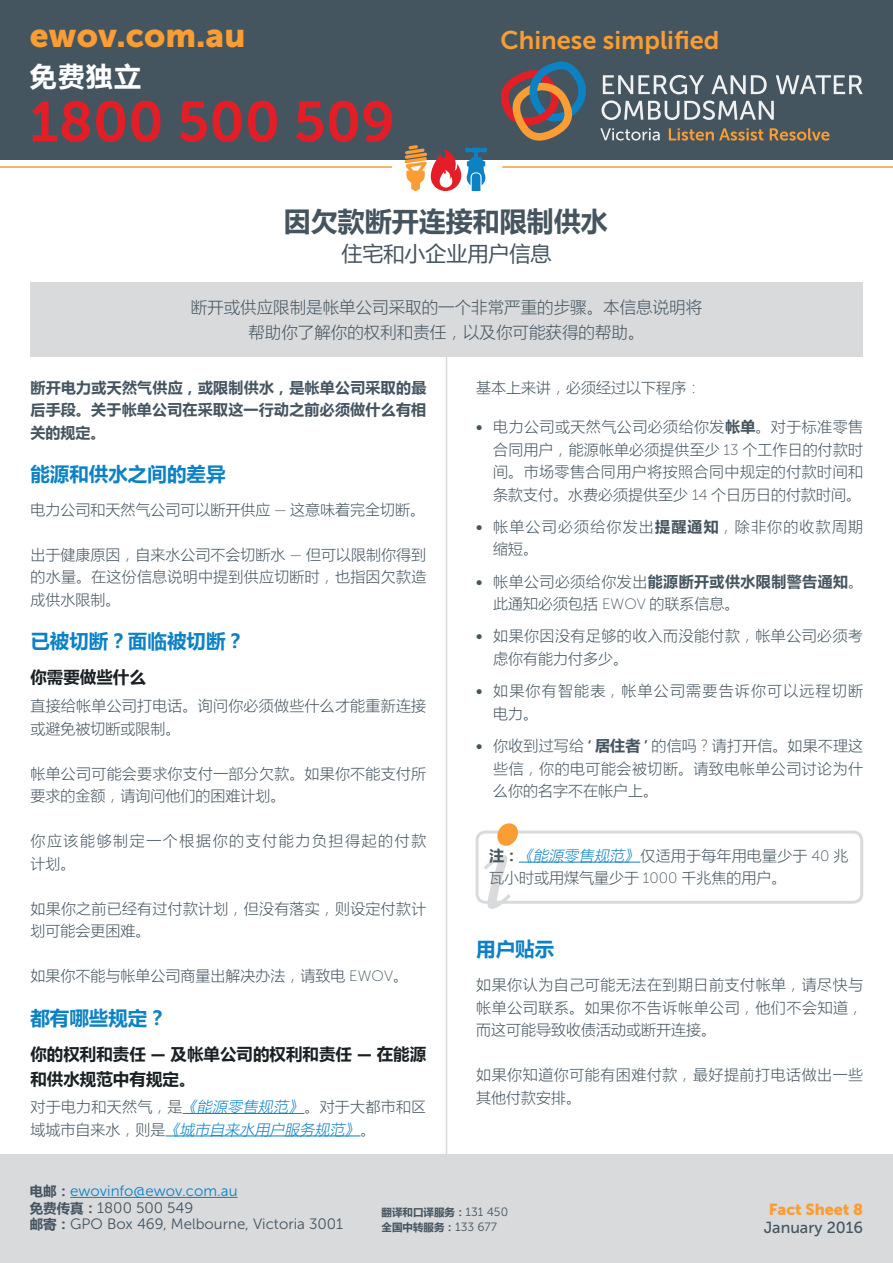
<style>
.page{position:relative;width:893px;height:1263px;background:#fff}
.page>*{position:absolute;margin:0;border:0;box-sizing:border-box;transform-origin:0 0}
.t1{font:56.25px "Museo Sans 700";color:#e41e27}
.t2{font:33.45px "Museo Sans 900";color:#f99d34}
.t3{font:700 27px "Microsoft Ya Hei UI";color:#455560}
.t4{font:700 27px "Microsoft Ya Hei UI";color:#fff}
.t5{font:25.5px "Museo Sans 700";color:#f99d34}
.Sub-title{font:21px "Microsoft Ya Hei UI";color:#455560}
.Heading_One{font:700 19.5px "Microsoft Ya Hei UI";color:#0c82c5}
.Synopsis{font:16.5px/24.8px "Microsoft Ya Hei UI Light";color:#455560;text-align:center}
.Heading_Two{font:700 16.5px/24.8px "Microsoft Ya Hei UI";color:#1a2023}
.t6{font:16.05px "Museo Sans 500";color:#455560}
.t7{font:16.05px "Museo Sans 900";color:#f99d34}
.t8{font:15px/22.5px "Microsoft Ya Hei UI Light";letter-spacing:.015em;color:#455560}
.t9{font:700 15px/22.5px "Microsoft Ya Hei UI";letter-spacing:.015em;color:#455560;text-align:justify}
.t10{font:15px/22.5px "Microsoft Ya Hei UI Light";letter-spacing:.08em;color:#455560}
.t11{font:15px "Museo Sans 300";color:#455560}
.t12{font:15px/22.5px "Microsoft Ya Hei UI Light";letter-spacing:.035em;color:#455560}
.t13{font:15px/22.5px "Microsoft Ya Hei UI Light";letter-spacing:.105em;color:#455560}
.t14{font:15px "Museo Sans 300";color:#0c82c5}
.t15{font:700 10.5px/15.3px "Microsoft Ya Hei UI";color:#455560}
.s1{font-family:"Museo Sans 100"}
.s2{font-family:"Museo Sans 900";font-weight:400}
.s3{font-style:italic;color:#0c82c5}
.s4{font-family:"Museo Sans 700"}
.s5{font-family:"Microsoft Ya Hei UI";font-weight:700}
.s6{font-family:"Microsoft Ya Hei UI";font-weight:700;font-size:13.5px;color:#455560}
.s7{font-family:"Microsoft Ya Hei UI";font-weight:700;font-size:13.5px}
.s8{font-family:"Museo Sans 300";font-weight:400;font-size:12px}
</style>
<div class="page">
<div style="left:0;top:0;width:893px;height:159px;background:#455560"></div>
<svg style="left:603px;top:75px;width:101px;height:19px"></svg>
<svg style="left:711px;top:75px;width:56px;height:19px"></svg>
<svg style="left:776px;top:75px;width:87px;height:19px"></svg>
<svg style="left:601px;top:100px;width:173px;height:20px"></svg>
<svg style="left:600px;top:128px;width:60px;height:13px"></svg>
<svg style="left:669px;top:128px;width:94px;height:13px"></svg>
<svg style="left:770px;top:128px;width:59px;height:13px"></svg>
<svg style="left:500px;top:62px;width:86px;height:79px"></svg>
<div style="left:0;top:1154px;width:893px;height:109px;background:#d8dadc"></div>
<hr style="left:446px;top:332px;width:1px;height:822px;background:#d8dadc">
<hr style="left:0;top:166px;width:392px;height:2px;background:#f99d34">
<hr style="left:502px;top:166px;width:391px;height:2px;background:#f99d34">
<svg style="left:404px;top:145px;width:83px;height:46px"></svg>
<hr style="left:70px;top:1197px;width:168px;height:1px;background:#0c82c5">
<hr style="left:183px;top:1113px;width:121px;height:1px;background:#0c82c5">
<hr style="left:165px;top:1135px;width:195px;height:1px;background:#0c82c5">
<div style="left:30px;top:283px;width:833px;height:74px;background:#d8dadc"></div>
<div style="left:475px;top:830px;width:388px;height:74px;border:3px solid #d8dadc;border-radius:9px"></div>
<svg style="left:497px;top:823px;width:21px;height:23px"></svg>
<svg style="left:483px;top:855px;width:28px;height:54px"></svg>
<hr style="left:519px;top:862px;width:121px;height:1px;background:#0c82c5">
<p class="t2" style="left:30px;top:16px;width:217px">ewov.com.au</p>
<h3 class="t5" style="left:500px;top:26px;width:220px">Chinese simplified</h3>
<p class="t4" style="left:30px;top:58px;width:113px">免费独立</p>
<p class="t1" style="left:30px;top:91px;width:367px">1800 500 509</p>
<p class="t3" style="left:284px;top:202px;width:326px">因欠款断开连接和限制供水</p>
<p class="Sub-title" style="left:341px;top:239px;width:212px">住宅和小企业用户信息</p>
<p class="Synopsis" style="left:191px;top:294px;width:513px">断开或供应限制是帐单公司采取的一个非常严重的步骤。本信息说明将帮助你了解你的权利和责任，以及你可能获得的帮助。</p>
<p class="t9" style="left:30px;top:375px;width:397px">断开电力或天然气供应，或限制供水，是帐单公司采取的最后手段。关于帐单公司在采取这一行动之前必须做什么有相关的规定。</p>
<p class="Heading_One" style="left:30px;top:460px;width:197px">能源和供水之间的差异</p>
<p class="t8" style="left:30px;top:498px;width:396px">电力公司和天然气公司可以断开供应 <span class="s1">—</span> 这意味着完全切断。</p>
<p class="t8" style="left:30px;top:543px;width:397px;text-align:justify">出于健康原因，自来水公司不会切断水 <span class="s1">—</span> 但可以限制你得到的水量。在这份信息说明中提到供应切断时，也指因欠款造成供水限制。</p>
<p class="Heading_One" style="left:30px;top:628px;width:216px">已被切断？面临被切断？</p>
<p class="Heading_Two" style="left:30px;top:664px;width:117px">你需要做些什么</p>
<p class="t8" style="left:30px;top:694px;width:397px">直接给帐单公司打电话。询问你必须做些什么才能重新连接或避免被切断或限制。</p>
<p class="t8" style="left:30px;top:762px;width:397px">帐单公司可能会要求你支付一部分欠款。如果你不能支付所要求的金额，请询问他们的困难计划。</p>
<p class="t13" style="left:30px;top:829px;width:397px">你应该能够制定一个根据你的支付能力负担得起的付款计划。</p>
<p class="t8" style="left:30px;top:897px;width:397px">如果你之前已经有过付款计划，但没有落实，则设定付款计划可能会更困难。</p>
<p class="t8" style="left:30px;top:964px;width:379px">如果你不能与帐单公司商量出解决办法，请致电 <span class="s1">EWOV</span>。</p>
<p class="Heading_One" style="left:30px;top:1004px;width:138px">都有哪些规定？</p>
<p class="Heading_Two" style="left:30px;top:1041px;width:397px">你的权利和责任 <span class="s2">—</span> 及帐单公司的权利和责任 <span class="s2">—</span> 在能源和供水规范中有规定。</p>
<p class="t8" style="left:30px;top:1095px;width:397px">对于电力和天然气，是<span class="s3">《能源零售规范》</span>。对于大都市和区域城市自来水，则是<span class="s3">《城市自来水用户服务规范》</span>。</p>
<p class="t8" style="left:476px;top:376px;width:226px">基本上来讲，必须经过以下程序：</p>
<p class="t8" style="left:493px;top:415px;width:371px;text-align:justify;text-indent:-17px"><span class="s4">•</span> 电力公司或天然气公司必须给你发<span class="s5">帐单</span>。对于标准零售合同用户，能源帐单必须提供至少 <span class="s1">13</span> 个工作日的付款时间。市场零售合同用户将按照合同中规定的付款时间和条款支付。水费必须提供至少 <span class="s1">14</span> 个日历日的付款时间。</p>
<p class="t10" style="left:493px;top:515px;width:371px;text-indent:-17px"><span class="s4">•</span> 帐单公司必须给你发出<span class="s5">提醒通知</span>，除非你的收款周期缩短。</p>
<p class="t8" style="left:493px;top:570px;width:371px;text-indent:-17px"><span class="s4">•</span> 帐单公司必须给你发出<span class="s5">能源断开或供水限制警告通知</span>。此通知必须包括 <span class="s1">EWOV</span> 的联系信息。</p>
<p class="t8" style="left:493px;top:624px;width:371px;text-indent:-17px"><span class="s4">•</span> 如果你因没有足够的收入而没能付款，帐单公司必须考虑你有能力付多少。</p>
<p class="t10" style="left:493px;top:679px;width:371px;text-indent:-17px"><span class="s4">•</span> 如果你有智能表，帐单公司需要告诉你可以远程切断电力。</p>
<p class="t8" style="left:493px;top:734px;width:371px;text-align:justify;text-indent:-17px"><span class="s4">•</span> 你收到过写给 <span class="s4">‘</span> <span class="s5">居住者</span> <span class="s4">’</span> 的信吗？请打开信。如果不理这些信，你的电可能会被切断。请致电帐单公司讨论为什么你的名字不在帐户上。</p>
<p class="t8" style="left:489px;top:844px;width:361px"><span class="s5">注：</span><span class="s3">《能源零售规范》</span>仅适用于每年用电量少于 <span class="s1">40</span> 兆瓦小时或用煤气量少于 <span class="s1">1000</span> 千兆焦的用户。</p>
<p class="Heading_One" style="left:476px;top:936px;width:79px">用户贴示</p>
<p class="t8" style="left:476px;top:973px;width:389px;text-align:justify">如果你认为自己可能无法在到期日前支付帐单，请尽快与帐单公司联系。如果你不告诉帐单公司，他们不会知道，而这可能导致收债活动或断开连接。</p>
<p class="t12" style="left:476px;top:1063px;width:389px">如果你知道你可能有困难付款，最好提前打电话做出一些其他付款安排。</p>
<p class="t14" style="left:30px;top:1183px;width:209px"><span class="s6">电邮：</span>ewovinfo@ewov.com.au</p>
<p class="t11" style="left:30px;top:1216px;width:315px"><span class="s7">邮寄：</span>GPO Box 469, Melbourne, Victoria 3001</p>
<p class="t11" style="left:30px;top:1199px;width:165px"><span class="s7">免费传真：</span>1800 500 549</p>
<p class="t15" style="left:382px;top:1204px;width:128px">翻译和口译服务：<span class="s8">131 450</span>全国中转服务：<span class="s8">133 677</span></p>
<p class="t7" style="left:769px;top:1200px;width:96px">Fact Sheet 8</p>
<p class="t6" style="left:764px;top:1218px;width:101px">January 2016</p>
</div>
